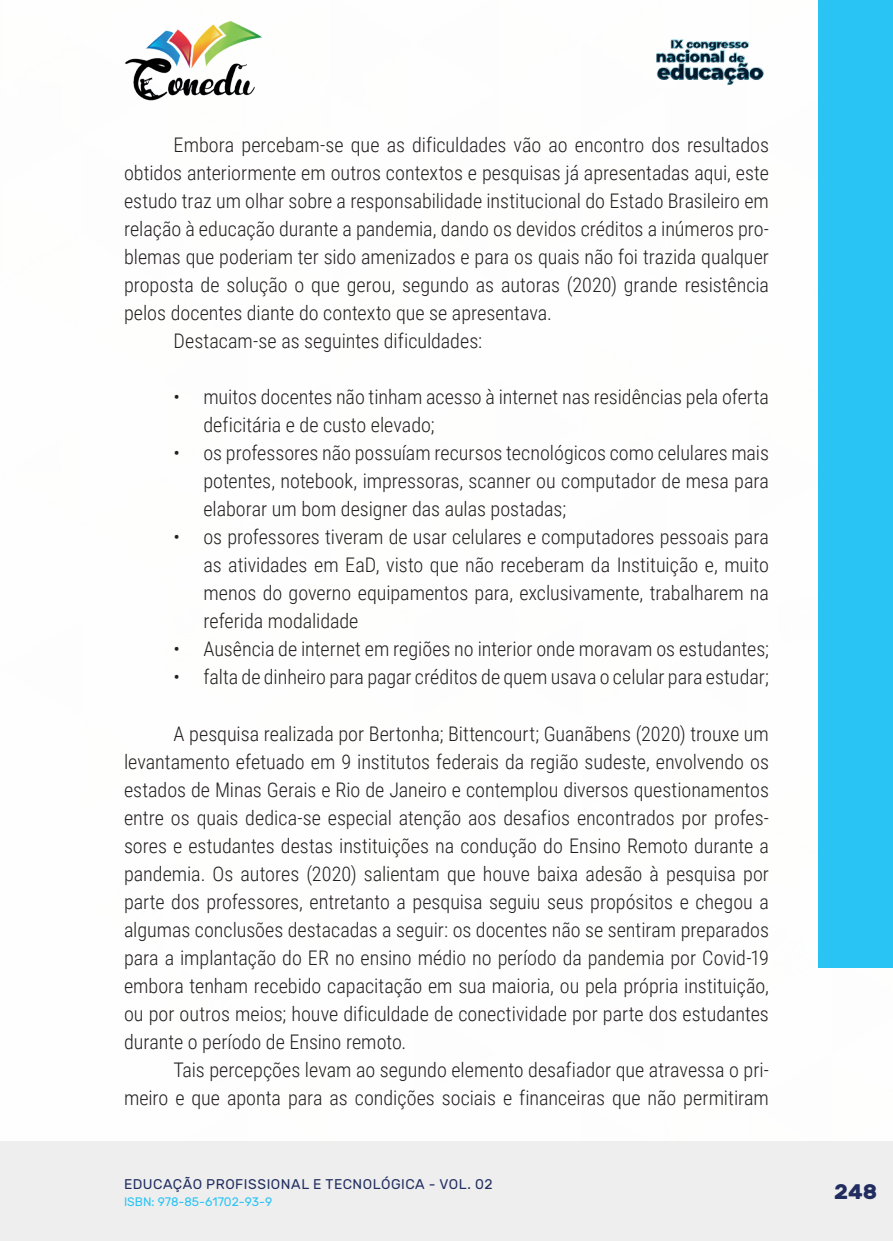
<style>
.page{position:relative;width:893px;height:1241px;background:#fff}
.page>*{position:absolute;margin:0;border:0;box-sizing:border-box;transform-origin:0 0}
.t1{font:700 21px "Rubik";color:#202d5e}
._9_CORPO{font:300 20.12px/28px "Roboto Condensed";color:#231f20;text-align:justify}
.t2{font:14px "Rubik";letter-spacing:.035em;color:#202d5e}
.t3{font:12.25px "Rubik";color:#29c4f3}
</style>
<div class="page">
<div style="left:0;top:1141px;width:893px;height:99px;background:#eeeeef"></div>
<div style="left:819px;top:0;width:74px;height:967px;background:#29c4f3"></div>
<img style="left:125px;top:20px;width:137px;height:81px">
<img style="left:656px;top:39px;width:108px;height:46px">
<p class="_9_CORPO" style="left:124px;top:130px;width:646px;text-indent:50px">Embora percebam-se que as dificuldades vão ao encontro dos resultados obtidos anteriormente em outros contextos e pesquisas já apresentadas aqui, este estudo traz um olhar sobre a responsabilidade institucional do Estado Brasileiro em relação à educação durante a pandemia, dando os devidos créditos a inúmeros pro&shy;blemas que poderiam ter sido amenizados e para os quais não foi trazida qualquer proposta de solução o que gerou, segundo as autoras (2020) grande resistência pelos docentes diante do contexto que se apresentava.</p>
<p class="_9_CORPO" style="left:174px;top:326px;width:310px">Destacam-se as seguintes dificuldades:</p>
<p class="_9_CORPO" style="left:203px;top:382px;width:567px;text-indent:-30px">• muitos docentes não tinham acesso à internet nas residências pela oferta deficitária e de custo elevado;</p>
<p class="_9_CORPO" style="left:203px;top:438px;width:567px;text-indent:-30px">• os professores não possuíam recursos tecnológicos como celulares mais potentes, notebook, impressoras, scanner ou computador de mesa para elaborar um bom designer das aulas postadas;</p>
<p class="_9_CORPO" style="left:203px;top:522px;width:567px;text-indent:-30px">• os professores tiveram de usar celulares e computadores pessoais para as atividades em EaD, visto que não receberam da Instituição e, muito menos do governo equipamentos para, exclusivamente, trabalharem na referida modalidade</p>
<p class="_9_CORPO" style="left:174px;top:634px;width:597px">• Ausência de internet em regiões no interior onde moravam os estudantes;</p>
<p class="_9_CORPO" style="left:174px;top:662px;width:597px">• falta de dinheiro para pagar créditos de quem usava o celular para estudar;</p>
<p class="_9_CORPO" style="left:124px;top:718px;width:646px;text-indent:50px">A pesquisa realizada por Bertonha; Bittencourt; Guanãbens (2020) trouxe um levantamento efetuado em 9 institutos federais da região sudeste, envolvendo os estados de Minas Gerais e Rio de Janeiro e contemplou diversos questionamentos entre os quais dedica-se especial atenção aos desafios encontrados por profes&shy;sores e estudantes destas instituições na condução do Ensino Remoto durante a pandemia. Os autores (2020) salientam que houve baixa adesão à pesquisa por parte dos professores, entretanto a pesquisa seguiu seus propósitos e chegou a algumas conclusões destacadas a seguir: os docentes não se sentiram preparados para a implantação do ER no ensino médio no período da pandemia por Covid-19 embora tenham recebido capacitação em sua maioria, ou pela própria instituição, ou por outros meios; houve dificuldade de conectividade por parte dos estudantes durante o período de Ensino remoto.</p>
<p class="_9_CORPO" style="left:124px;top:1054px;width:646px;text-align:right">Tais percepções levam ao segundo elemento desafiador que atravessa o pri-<br>meiro e que aponta para as condições sociais e financeiras que não permitiram</p>
<p class="t2" style="left:124px;top:1175px;width:370px">EDUCAÇÃO PROFISSIONAL E TECNOLÓGICA - VOL. 02</p>
<p class="t3" style="left:124px;top:1194px;width:150px">ISBN: 978-85-61702-93-9</p>
<p class="t1" style="left:834px;top:1179px;width:45px">248</p>
</div>
